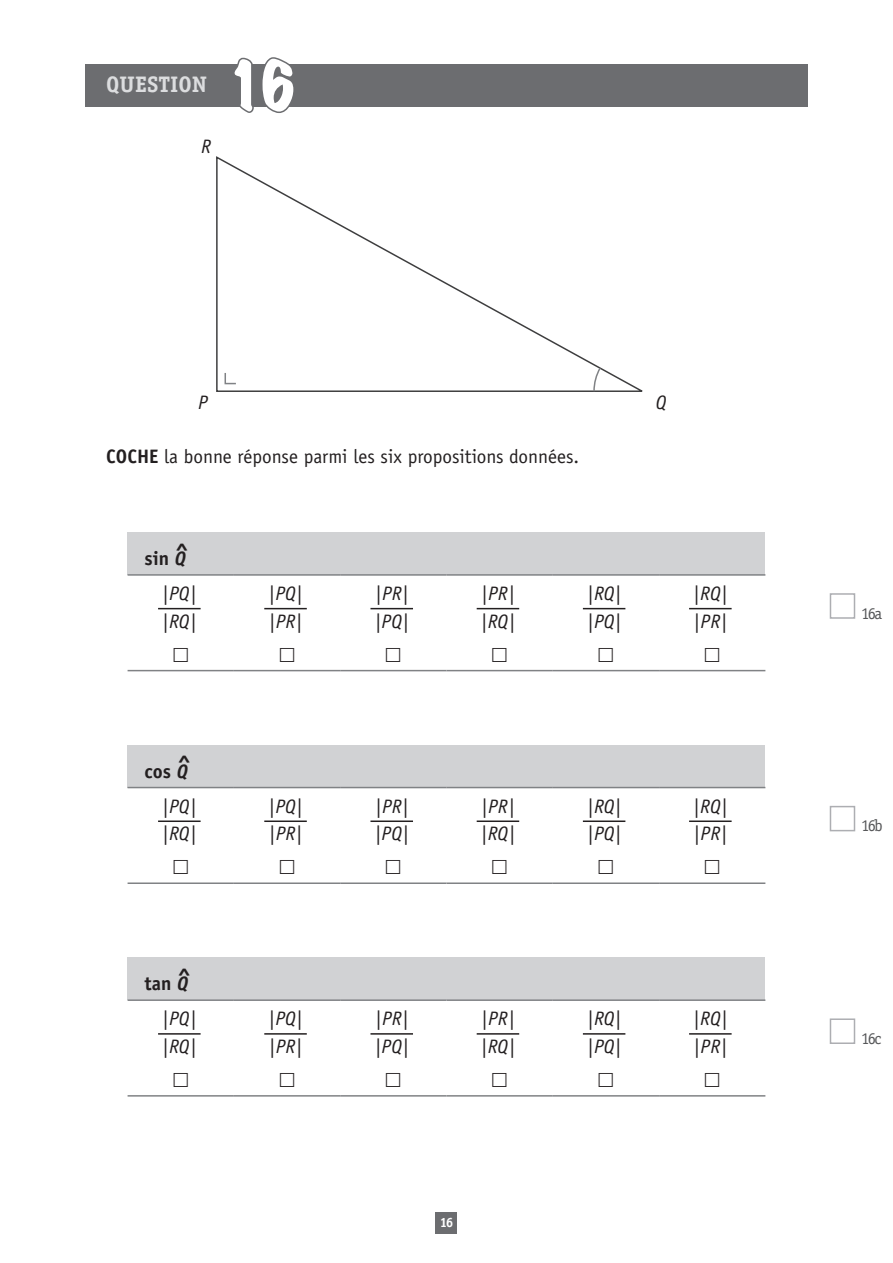
<style>
.page{position:relative;width:893px;height:1263px;background:#fff}
.page>*{position:absolute;margin:0;border:0;box-sizing:border-box;transform-origin:0 0}
.t1{font:expanded 60px "Marker Felt";color:#fff}
.t2{font:700 22.5px "Officina Serif";color:#dcdddf}
.t3{font:italic 19.5px/27.5px "Officina Sans";color:#231f20}
.t4{font:19.5px "Officina Sans";color:#231f20}
.t5{font:700 19.5px "Officina Sans";color:#231f20}
.t6{font:700 19.5px "Officina Sans";color:#231f20;scale:1.5 1}
.t7{font:16.5px "Officina Serif";letter-spacing:-.1em;color:#57585a}
.t8{font:700 13.5px "Officina Serif";color:#fff}
.s1{font-weight:700}
.s2{font-style:italic}
</style>
<div class="page">
<div style="left:128px;top:532px;width:637px;height:43px;background:#d1d2d4"></div>
<hr style="left:128px;top:670px;width:106px;height:1px;background:#808285">
<hr style="left:234px;top:670px;width:106px;height:1px;background:#808285">
<hr style="left:340px;top:670px;width:106px;height:1px;background:#808285">
<hr style="left:446px;top:670px;width:107px;height:1px;background:#808285">
<hr style="left:553px;top:670px;width:106px;height:1px;background:#808285">
<hr style="left:659px;top:670px;width:106px;height:1px;background:#808285">
<hr style="left:128px;top:574px;width:106px;height:2px;background:#808285">
<hr style="left:234px;top:574px;width:106px;height:2px;background:#808285">
<hr style="left:340px;top:574px;width:106px;height:2px;background:#808285">
<hr style="left:446px;top:574px;width:107px;height:2px;background:#808285">
<hr style="left:553px;top:574px;width:106px;height:2px;background:#808285">
<hr style="left:659px;top:574px;width:106px;height:2px;background:#808285">
<div style="left:128px;top:745px;width:637px;height:42px;background:#d1d2d4"></div>
<hr style="left:128px;top:882px;width:106px;height:2px;background:#808285">
<hr style="left:234px;top:882px;width:106px;height:2px;background:#808285">
<hr style="left:340px;top:882px;width:106px;height:2px;background:#808285">
<hr style="left:446px;top:882px;width:107px;height:2px;background:#808285">
<hr style="left:553px;top:882px;width:106px;height:2px;background:#808285">
<hr style="left:659px;top:882px;width:106px;height:2px;background:#808285">
<hr style="left:128px;top:787px;width:106px;height:1px;background:#808285">
<hr style="left:234px;top:787px;width:106px;height:1px;background:#808285">
<hr style="left:340px;top:787px;width:106px;height:1px;background:#808285">
<hr style="left:446px;top:787px;width:107px;height:1px;background:#808285">
<hr style="left:553px;top:787px;width:106px;height:1px;background:#808285">
<hr style="left:659px;top:787px;width:106px;height:1px;background:#808285">
<div style="left:128px;top:958px;width:637px;height:42px;background:#d1d2d4"></div>
<hr style="left:128px;top:1095px;width:106px;height:1px;background:#808285">
<hr style="left:234px;top:1095px;width:106px;height:1px;background:#808285">
<hr style="left:340px;top:1095px;width:106px;height:1px;background:#808285">
<hr style="left:446px;top:1095px;width:107px;height:1px;background:#808285">
<hr style="left:553px;top:1095px;width:106px;height:1px;background:#808285">
<hr style="left:659px;top:1095px;width:106px;height:1px;background:#808285">
<hr style="left:128px;top:999px;width:106px;height:2px;background:#808285">
<hr style="left:234px;top:999px;width:106px;height:2px;background:#808285">
<hr style="left:340px;top:999px;width:106px;height:2px;background:#808285">
<hr style="left:446px;top:999px;width:107px;height:2px;background:#808285">
<hr style="left:553px;top:999px;width:106px;height:2px;background:#808285">
<hr style="left:659px;top:999px;width:106px;height:2px;background:#808285">
<svg style="left:216px;top:156px;width:427px;height:236px"></svg>
<svg style="left:224px;top:371px;width:13px;height:14px"></svg>
<hr style="left:158px;top:608px;width:43px;height:1px;background:#231f20">
<hr style="left:158px;top:820px;width:43px;height:2px;background:#231f20">
<hr style="left:158px;top:1033px;width:43px;height:2px;background:#231f20">
<hr style="left:264px;top:608px;width:43px;height:1px;background:#231f20">
<hr style="left:264px;top:820px;width:43px;height:2px;background:#231f20">
<hr style="left:264px;top:1033px;width:43px;height:2px;background:#231f20">
<hr style="left:370px;top:608px;width:43px;height:1px;background:#231f20">
<hr style="left:370px;top:820px;width:43px;height:2px;background:#231f20">
<hr style="left:370px;top:1033px;width:43px;height:2px;background:#231f20">
<hr style="left:477px;top:608px;width:42px;height:1px;background:#231f20">
<hr style="left:477px;top:820px;width:42px;height:2px;background:#231f20">
<hr style="left:477px;top:1033px;width:42px;height:2px;background:#231f20">
<hr style="left:583px;top:608px;width:42px;height:1px;background:#231f20">
<hr style="left:583px;top:820px;width:42px;height:2px;background:#231f20">
<hr style="left:583px;top:1033px;width:42px;height:2px;background:#231f20">
<hr style="left:689px;top:608px;width:43px;height:1px;background:#231f20">
<hr style="left:689px;top:820px;width:43px;height:2px;background:#231f20">
<hr style="left:689px;top:1033px;width:43px;height:2px;background:#231f20">
<svg style="left:593px;top:366px;width:9px;height:26px"></svg>
<div style="left:85px;top:64px;width:723px;height:42px;background:#6c6d70"></div>
<svg style="left:231px;top:57px;width:65px;height:56px"></svg>
<div style="left:436px;top:1212px;width:21px;height:21px;background:#6c6d70"></div>
<div style="left:830px;top:593px;width:25px;height:26px;border:2px solid #adaeb2"></div>
<div style="left:830px;top:806px;width:25px;height:25px;border:2px solid #adaeb2"></div>
<div style="left:830px;top:1018px;width:25px;height:26px;border:2px solid #adaeb2"></div>
<p class="t2" style="left:106px;top:71px;width:65px">QUESTION</p>
<p class="t3" style="left:201px;top:133px;width:11px">R</p>
<h1 class="t1" style="left:225px;top:39px;width:74px">16</h1>
<p class="t3" style="left:198px;top:389px;width:11px">P</p>
<p class="t3" style="left:656px;top:389px;width:12px">Q</p>
<p class="t4" style="left:106px;top:445px;width:474px"><span class="s1">Coche</span> la bonne réponse parmi les six propositions données.</p>
<p class="t6" style="left:174px;top:538px;width:12px">^</p>
<p class="t5" style="left:145px;top:546px;width:43px">sin <span class="s2">Q</span></p>
<p class="t3" style="left:162px;top:580px;width:37px">|PQ| |RQ|</p>
<p class="t3" style="left:268px;top:580px;width:37px">|PQ| |PR|</p>
<p class="t3" style="left:374px;top:580px;width:37px">|PR| |PQ|</p>
<p class="t3" style="left:480px;top:580px;width:37px">|PR| |RQ|</p>
<p class="t3" style="left:586px;top:580px;width:37px">|RQ| |PQ|</p>
<p class="t3" style="left:693px;top:580px;width:37px">|RQ| |PR|</p>
<p class="t6" style="left:176px;top:750px;width:12px">^</p>
<p class="t5" style="left:145px;top:759px;width:45px">cos <span class="s2">Q</span></p>
<p class="t3" style="left:162px;top:792px;width:37px">|PQ| |RQ|</p>
<p class="t6" style="left:176px;top:963px;width:12px">^</p>
<p class="t5" style="left:145px;top:972px;width:45px">tan <span class="s2">Q</span></p>
<p class="t3" style="left:162px;top:1005px;width:37px">|PQ| |RQ|</p>
<p class="t3" style="left:268px;top:792px;width:37px">|PQ| |PR|</p>
<p class="t3" style="left:268px;top:1005px;width:37px">|PQ| |PR|</p>
<p class="t3" style="left:374px;top:792px;width:37px">|PR| |PQ|</p>
<p class="t3" style="left:374px;top:1005px;width:37px">|PR| |PQ|</p>
<p class="t3" style="left:480px;top:792px;width:37px">|PR| |RQ|</p>
<p class="t3" style="left:480px;top:1005px;width:37px">|PR| |RQ|</p>
<p class="t3" style="left:586px;top:792px;width:37px">|RQ| |PQ|</p>
<p class="t3" style="left:586px;top:1005px;width:37px">|RQ| |PQ|</p>
<p class="t3" style="left:693px;top:792px;width:37px">|RQ| |PR|</p>
<p class="t3" style="left:693px;top:1005px;width:37px">|RQ| |PR|</p>
<p class="t8" style="left:440px;top:1214px;width:15px">16</p>
<p class="t7" style="left:861px;top:603px;width:22px">16a</p>
<p class="t7" style="left:861px;top:816px;width:23px">16b</p>
<p class="t7" style="left:861px;top:1029px;width:22px">16c</p>
</div>
